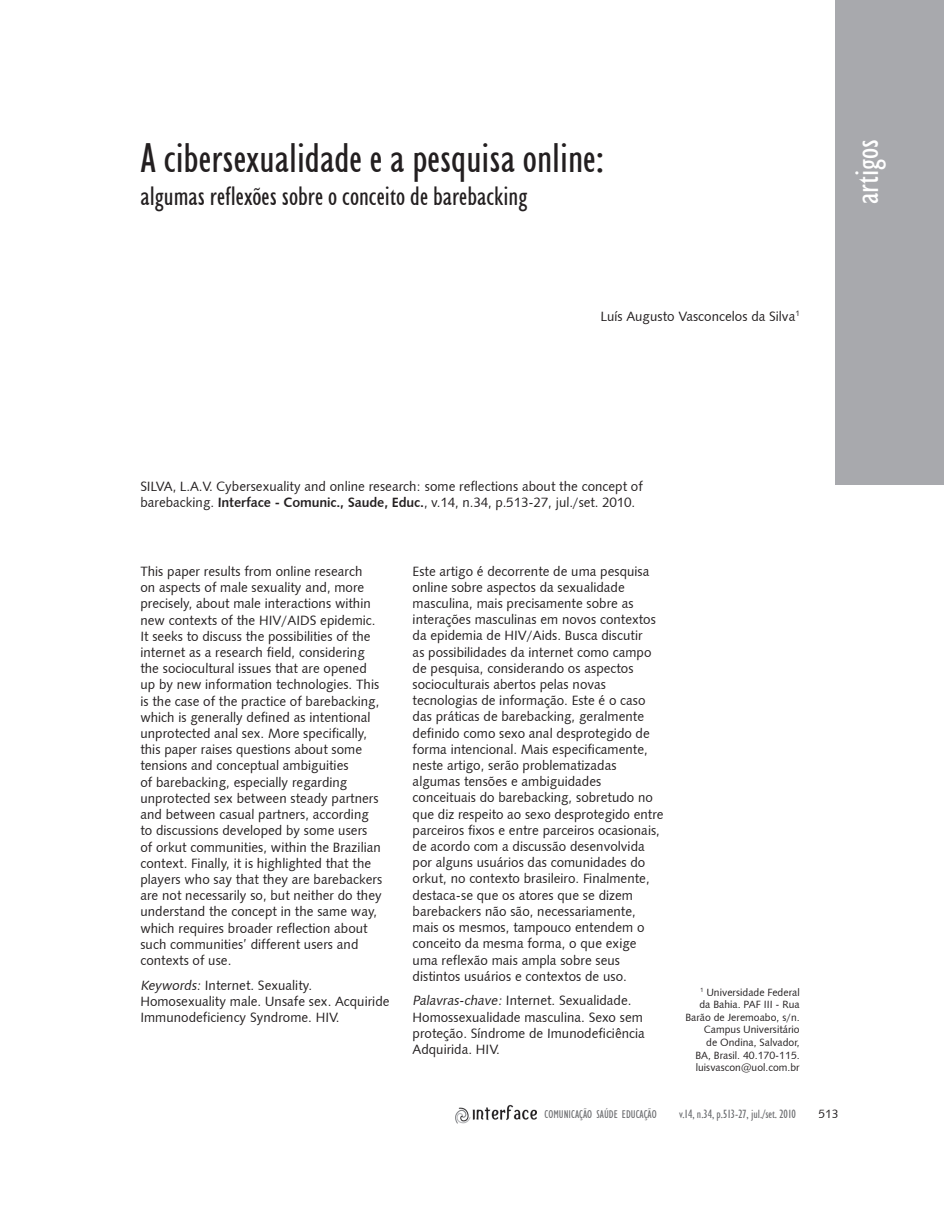
<style>
.page{position:relative;width:944px;height:1214px;background:#fff}
.page>*{position:absolute;margin:0;border:0;box-sizing:border-box;transform-origin:0 0}
.t1{font:condensed 42px "Humanist 521 BT";color:#231f20}
.t2{font:condensed 33px "Humanist 521 BT";color:#fff}
.t3{font:condensed 27px "Humanist 521 BT";color:#231f20}
.t4{font:13.5px/16.2px "Humanist 531 BT Roman A";color:#231f20}
.t5{font:condensed 12px "Humanist 521 BT";color:#6c6d70}
.t6{font:12px "Humanist 531 BT Roman A";color:#231f20}
.t7{font:condensed 11.25px "Humanist 521 BT";color:#6c6d70}
.t8{font:10.5px/12.6px "Humanist 531 BT Roman A";color:#231f20;text-align:right}
.s1{font-family:"Humanist 531 BT Bold A"}
</style>
<div class="page">
<div style="left:836px;top:0;width:108px;height:484px;background:#a8a9ad"></div>
<img style="left:455px;top:1104px;width:81px;height:20px">
<h1 class="t1" style="left:140px;top:134px;width:465px">A cibersexualidade e a pesquisa online:</h1>
<h3 class="t3" style="left:140px;top:180px;width:388px">algumas reflexões sobre o conceito de barebacking</h3>
<p class="t4" style="left:600px;top:308px;width:201px">Luís Augusto Vasconcelos da Silva<sup>1</sup></p>
<h2 class="t2" style="left:848px;top:204px;width:67px;rotate:-90deg">artigos</h2>
<p class="t4" style="left:140px;top:478px;width:504px">SILVA, L.A.V. Cybersexuality and online research: some reflections about the concept of barebacking. <span class="s1">Interface - Comunic., Saude, Educ.</span>, v.14, n.34, p.513-27, jul./set. 2010.</p>
<p class="t4" style="left:140px;top:563px;width:243px">This paper results from online research<br>on aspects of male sexuality and, more precisely, about male interactions within new contexts of the HIV/AIDS epidemic.<br>It seeks to discuss the possibilities of the internet as a research field, considering the sociocultural issues that are opened up by new information technologies. This is the case of the practice of barebacking, which is generally defined as intentional unprotected anal sex. More specifically, this paper raises questions about some tensions and conceptual ambiguities<br>of barebacking, especially regarding unprotected sex between steady partners and between casual partners, according to discussions developed by some users of orkut communities, within the Brazilian context. Finally, it is highlighted that the players who say that they are barebackers are not necessarily so, but neither do they understand the concept in the same way, which requires broader reflection about such communities’ different users and contexts of use.</p>
<p class="t4" style="left:140px;top:976px;width:251px">Keywords: Internet. Sexuality.<br>Homosexuality male. Unsafe sex. Acquiride<br>Immunodeficiency Syndrome. HIV.</p>
<p class="t4" style="left:412px;top:562px;width:252px">Este artigo é decorrente de uma pesquisa online sobre aspectos da sexualidade masculina, mais precisamente sobre as interações masculinas em novos contextos da epidemia de HIV/Aids. Busca discutir<br>as possibilidades da internet como campo de pesquisa, considerando os aspectos socioculturais abertos pelas novas tecnologias de informação. Este é o caso das práticas de barebacking, geralmente definido como sexo anal desprotegido de forma intencional. Mais especificamente, neste artigo, serão problematizadas algumas tensões e ambiguidades conceituais do barebacking, sobretudo no que diz respeito ao sexo desprotegido entre parceiros fixos e entre parceiros ocasionais, de acordo com a discussão desenvolvida por alguns usuários das comunidades do orkut, no contexto brasileiro. Finalmente, destaca-se que os atores que se dizem barebackers não são, necessariamente, mais os mesmos, tampouco entendem o conceito da mesma forma, o que exige uma reflexão mais ampla sobre seus distintos usuários e contextos de uso.</p>
<p class="t4" style="left:412px;top:992px;width:234px">Palavras-chave: Internet. Sexualidade.<br>Homossexualidade masculina. Sexo sem proteção. Síndrome de Imunodeficiência Adquirida. HIV.</p>
<p class="t8" style="left:685px;top:985px;width:116px"><sup>1</sup> Universidade Federal<br>da Bahia. PAF III - Rua<br>Barão de Jeremoabo, s/n.<br>Campus Universitário<br>de Ondina, Salvador,<br>BA, Brasil. 40.170-115. luisvascon@uol.com.br</p>
<p class="t7" style="left:544px;top:1107px;width:114px">COMUNICAÇÃO SAÚDE EDUCAÇÃO</p>
<p class="t5" style="left:679px;top:1107px;width:118px">v.14, n.34, p.513-27, jul./set. 2010</p>
<p class="t6" style="left:818px;top:1106px;width:22px">513</p>
</div>
